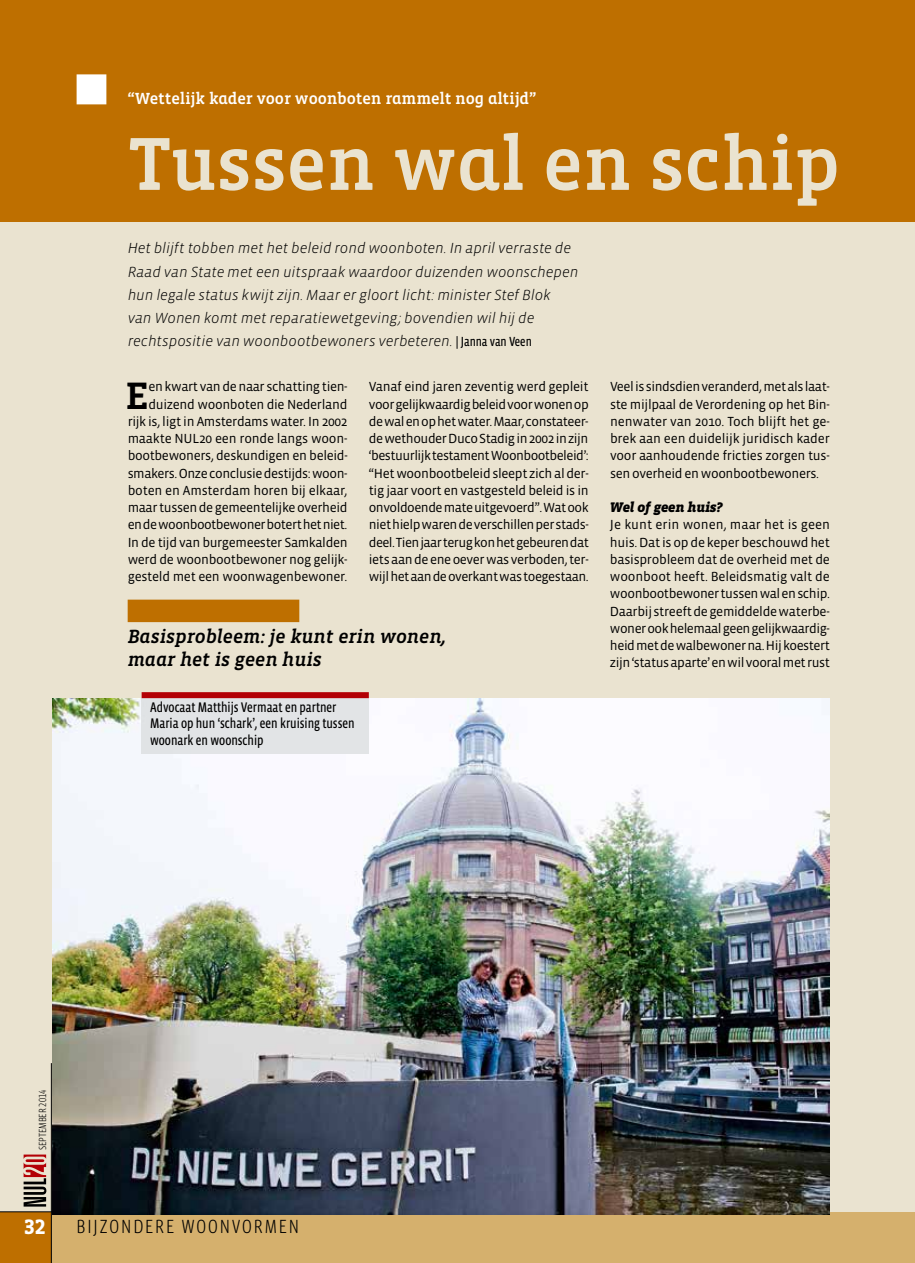
<style>
.page{position:relative;width:915px;height:1263px;background:#fff}
.page>*{position:absolute;margin:0;border:0;box-sizing:border-box;transform-origin:0 0}
.t1{font:500 76.8px "Vista Slab OT";letter-spacing:-.005em;color:#eae3d0}
.t2{font:500 39.15px "Vista Slab OT";color:#000}
.t3{font:700 21.3px "Vista Slab OT";color:#fff}
.t4{font:italic 500 19.5px/22.5px "Vista Slab OT";letter-spacing:-.005em;color:#000}
.t5{font:300 19.5px "Vista Sans Nar OT";letter-spacing:.095em;color:#000}
.t6{font:500 16.5px "Vista Slab OT";letter-spacing:-.005em;color:#fff}
.t7{font:italic 300 15px/23.2px "Vista Sans OT";letter-spacing:-.005em;color:#000}
.t8{font:14.25px/16.5px "Vista Sans Nar OT";letter-spacing:-.005em;color:#000}
.t9{font:italic 900 14.25px "Vista Slab OT";letter-spacing:-.015em;color:#000}
.t10{font:13.5px/17.2px "Vista Sans OT";letter-spacing:-.03em;color:#000;text-align:justify}
.t11{font:300 10.5px "Vista Sans Nar OT";letter-spacing:-.005em;color:#000}
.s1{font-family:"Vista Sans Nar OT";font-weight:400;font-style:normal;font-size:13.5px}
</style>
<div class="page">
<div style="left:0;top:0;width:914px;height:1263px;background:#eae3d0"></div>
<div style="left:0;top:1212px;width:914px;height:51px;background:#d5b06d"></div>
<div style="left:0;top:1212px;width:51px;height:51px;background:#be6f00"></div>
<div style="left:0;top:0;width:914px;height:221px;background:#be6f00"></div>
<hr style="left:0;top:1211px;width:327px;height:1px;background:#000">
<hr style="left:51px;top:1063px;width:1px;height:200px;background:#000">
<svg style="left:24px;top:1154px;width:22px;height:52px"></svg>
<div style="left:77px;top:74px;width:29px;height:30px;background:#fff"></div>
<div style="left:128px;top:600px;width:171px;height:22px;background:#be6f00"></div>
<img style="left:52px;top:698px;width:777px;height:516px">
<div style="left:142px;top:698px;width:227px;height:55px;background:#e2e4e6"></div>
<div style="left:142px;top:692px;width:227px;height:6px;background:#b30005"></div>
<p class="t6" style="left:128px;top:90px;width:410px">“Wettelijk kader voor woonboten rammelt nog altijd”</p>
<h1 class="t1" style="left:128px;top:125px;width:713px">Tussen wal en schip</h1>
<p class="t7" style="left:128px;top:237px;width:452px">Het blijft tobben met het beleid rond woonboten. In april verraste de Raad van State met een uitspraak waardoor duizenden woonschepen hun legale status kwijt zijn. Maar er gloort licht: minister Stef Blok van Wonen komt met reparatiewetgeving; bovendien wil hij de rechtspositie van woonbootbewoners verbeteren. <span class="s1">| Janna van Veen</span></p>
<h2 class="t2" style="left:126px;top:375px;width:25px">E</h2>
<p class="t10" style="left:128px;top:378px;width:221px;text-align:right">en kwart van de naar schatting tien&shy;duizend woonboten die Nederland rijk is, ligt in Amsterdams water. In 2002 maakte NUL20 een ronde langs woon&shy;bootbewoners, deskundigen en beleid&shy;smakers. Onze conclusie destijds: woon&shy;boten en Amsterdam horen bij elkaar, maar tussen de gemeentelijke overheid en de woonbootbewoner botert het niet.<br>In de tijd van burgemeester Samkalden werd de woonbootbewoner nog gelijk&shy;gesteld met een woonwagenbewoner.</p>
<p class="t10" style="left:369px;top:378px;width:221px">Vanaf eind jaren zeventig werd gepleit voor gelijkwaardig beleid voor wonen op de wal en op het water. Maar, constateer&shy;de wethouder Duco Stadig in 2002 in zijn ‘bestuurlijk testament Woonbootbeleid’: “Het woonbootbeleid sleept zich al der&shy;tig jaar voort en vastgesteld beleid is in onvoldoende mate uitgevoerd”. Wat ook niet hielp waren de verschillen per stads&shy;deel. Tien jaar terug kon het gebeuren dat iets aan de ene oever was verboden, ter&shy;wijl het aan de overkant was toegestaan.</p>
<p class="t10" style="left:609px;top:378px;width:221px">Veel is sindsdien veranderd, met als laat&shy;ste mijlpaal de Verordening op het Bin&shy;nenwater van 2010. Toch blijft het ge&shy;brek aan een duidelijk juridisch kader voor aanhoudende fricties zorgen tus&shy;sen overheid en woonbootbewoners.</p>
<p class="t9" style="left:609px;top:500px;width:114px">Wel of geen huis?</p>
<p class="t10" style="left:609px;top:516px;width:221px">Je kunt erin wonen, maar het is geen huis. Dat is op de keper beschouwd het basisprobleem dat de overheid met de woonboot heeft. Beleidsmatig valt de woonbootbewoner tussen wal en schip.<br>Daarbij streeft de gemiddelde waterbe&shy;woner ook helemaal geen gelijkwaardig&shy;heid met de walbewoner na. Hij koestert zijn ‘status aparte’ en wil vooral met rust</p>
<h3 class="t4" style="left:128px;top:626px;width:320px">Basisprobleem: je kunt erin wonen, maar het is geen huis</h3>
<p class="t8" style="left:150px;top:699px;width:206px">Advocaat Matthijs Vermaat en partner<br>Maria op hun ‘schark’, een kruising tussen woonark en woonschip</p>
<p class="t11" style="left:37px;top:1150px;width:62px;rotate:-90deg">SEPTEMBER 2014</p>
<h3 class="t3" style="left:24px;top:1216px;width:23px">32</h3>
<h3 class="t5" style="left:77px;top:1216px;width:224px">BIJZONDERE WOONVORMEN</h3>
</div>
